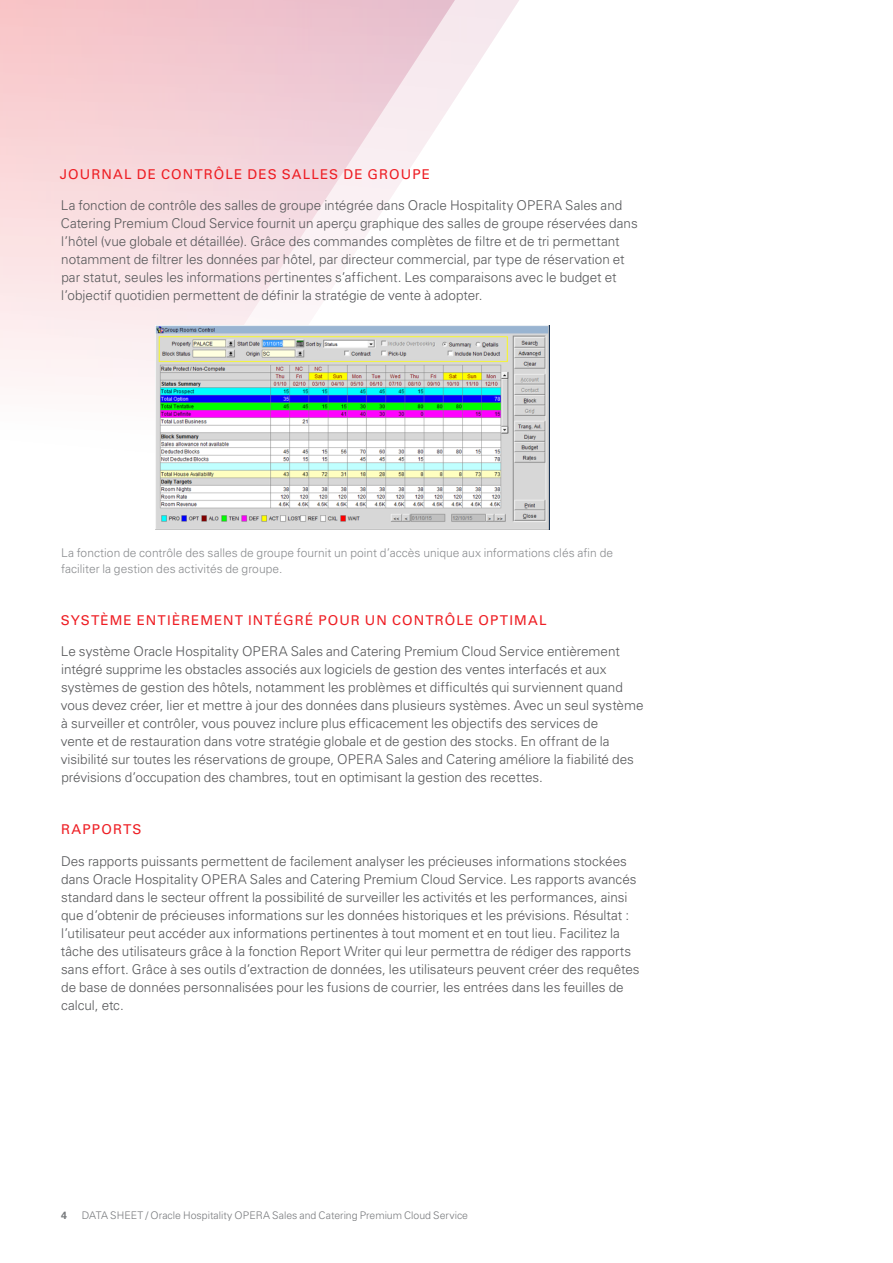
<style>
.page{position:relative;width:893px;height:1263px;background:#fff}
.page>*{position:absolute;margin:0;border:0;box-sizing:border-box;transform-origin:0 0}
.Body_Copy{font:300 13.5px/18px "Univers LT Std";color:#57585a}
.Heading_1{font:13.5px "Univers LT Std";letter-spacing:.085em;color:#ee1d23}
.t1{font:300 12px/16.5px "Univers LT Std";letter-spacing:.005em;color:#8a8c8f}
.t2{font:300 10.5px "Univers LT Std";color:#787a7d}
.t3{font:700 10.5px "Univers LT Std";color:#787a7d}
</style>
<div class="page">
<svg style="left:464px;top:0;width:64px;height:326px"></svg>
<svg style="left:0;top:0;width:464px;height:530px"></svg>
<img style="left:156px;top:326px;width:393px;height:204px">
<p class="Heading_1" style="left:60px;top:166px;width:372px">JOURNAL DE CONTRÔLE DES SALLES DE GROUPE</p>
<p class="Body_Copy" style="left:61px;top:196px;width:579px">La fonction de contrôle des salles de groupe intégrée dans Oracle Hospitality OPERA Sales and Catering Premium Cloud Service fournit un aperçu graphique des salles de groupe réservées dans l’hôtel (vue globale et détaillée). Grâce des commandes complètes de filtre et de tri permettant notamment de filtrer les données par hôtel, par directeur commercial, par type de réservation et par statut, seules les informations pertinentes s’affichent. Les comparaisons avec le budget et l’objectif quotidien permettent de définir la stratégie de vente à adopter.</p>
<p class="t1" style="left:61px;top:544px;width:554px">La fonction de contrôle des salles de groupe fournit un point d’accès unique aux informations clés afin de faciliter la gestion des activités de groupe.</p>
<p class="Heading_1" style="left:61px;top:612px;width:487px">SYSTÈME ENTIÈREMENT INTÉGRÉ POUR UN CONTRÔLE OPTIMAL</p>
<p class="Body_Copy" style="left:61px;top:643px;width:584px">Le système Oracle Hospitality OPERA Sales and Catering Premium Cloud Service entièrement intégré supprime les obstacles associés aux logiciels de gestion des ventes interfacés et aux systèmes de gestion des hôtels, notamment les problèmes et difficultés qui surviennent quand vous devez créer, lier et mettre à jour des données dans plusieurs systèmes. Avec un seul système à surveiller et contrôler, vous pouvez inclure plus efficacement les objectifs des services de<br>vente et de restauration dans votre stratégie globale et de gestion des stocks. En offrant de la visibilité sur toutes les réservations de groupe, OPERA Sales and Catering améliore la fiabilité des prévisions d’occupation des chambres, tout en optimisant la gestion des recettes.</p>
<p class="Heading_1" style="left:61px;top:821px;width:82px">RAPPORTS</p>
<p class="Body_Copy" style="left:61px;top:852px;width:580px">Des rapports puissants permettent de facilement analyser les précieuses informations stockées dans Oracle Hospitality OPERA Sales and Catering Premium Cloud Service. Les rapports avancés standard dans le secteur offrent la possibilité de surveiller les activités et les performances, ainsi que d’obtenir de précieuses informations sur les données historiques et les prévisions. Résultat : l’utilisateur peut accéder aux informations pertinentes à tout moment et en tout lieu. Facilitez la tâche des utilisateurs grâce à la fonction Report Writer qui leur permettra de rédiger des rapports sans effort. Grâce à ses outils d’extraction de données, les utilisateurs peuvent créer des requêtes de base de données personnalisées pour les fusions de courrier, les entrées dans les feuilles de calcul, etc.</p>
<p class="t3" style="left:61px;top:1209px;width:7px">4</p>
<p class="t2" style="left:82px;top:1209px;width:388px">DATA SHEET / Oracle Hospitality OPERA Sales and Catering Premium Cloud Service</p>
</div>
